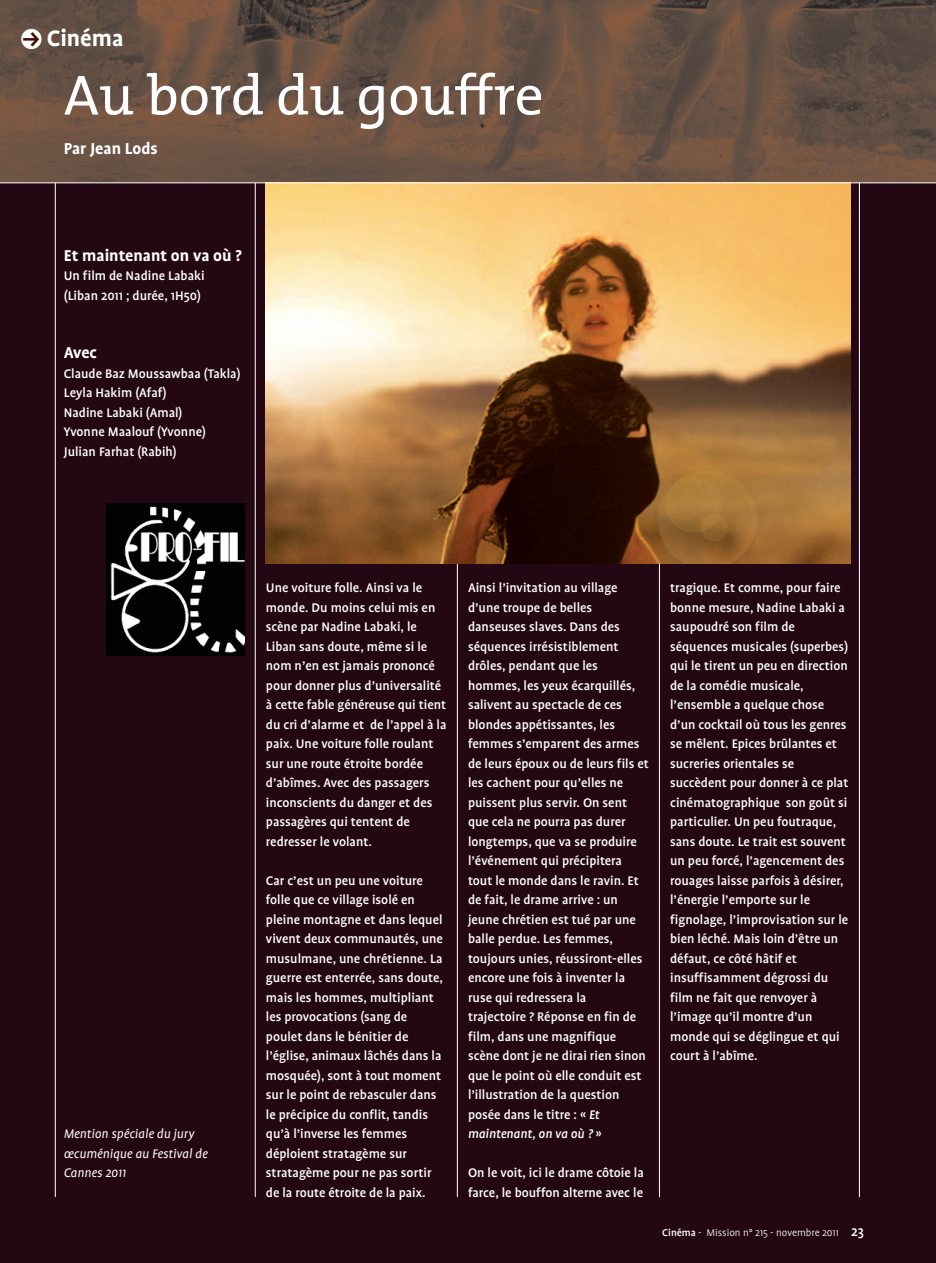
<style>
.page{position:relative;width:936px;height:1263px;background:#fff}
.page>*{position:absolute;margin:0;border:0;box-sizing:border-box;transform-origin:0 0}
.t1{font:57px "The Mix";color:#fff}
.t2{font:700 25.5px "Profile";color:#fff}
.t3{font:700 18px "Profile";color:#fff}
.t4{font:500 14.25px/19.5px "Profile";color:#fff}
.t5{font:italic 14.25px/19.5px "Profile";color:#fff}
.t6{font:300 11.25px "Profile";color:#fff}
.s1{font-style:italic}
.s2{font-weight:500}
.s3{font-weight:500;font-size:15px}
</style>
<div class="page">
<div style="left:0;top:183px;width:935px;height:1080px;background:#230712"></div>
<img style="left:0;top:0;width:935px;height:183px">
<svg style="left:21px;top:29px;width:21px;height:20px"></svg>
<hr style="left:457px;top:183px;width:1px;height:1014px;background:#fff">
<hr style="left:659px;top:183px;width:1px;height:1014px;background:#fff">
<hr style="left:859px;top:183px;width:1px;height:1014px;background:#fff">
<hr style="left:255px;top:183px;width:1px;height:1014px;background:#fff">
<hr style="left:55px;top:183px;width:1px;height:1014px;background:#fff">
<img style="left:266px;top:184px;width:584px;height:379px">
<hr style="left:0;top:183px;width:935px;height:1px;background:#fff">
<img style="left:106px;top:503px;width:138px;height:152px">
<svg style="left:23px;top:32px;width:16px;height:14px"></svg>
<h2 class="t2" style="left:47px;top:31px;width:78px">Cinéma</h2>
<h1 class="t1" style="left:64px;top:76px;width:481px">Au bord du gouffre</h1>
<p class="t3" style="left:64px;top:143px;width:95px">Par Jean Lods</p>
<p class="t3" style="left:64px;top:250px;width:179px">Et maintenant on va où ?</p>
<p class="t4" style="left:64px;top:268px;width:142px">Un film de Nadine Labaki (Liban 2011 ; durée, 1H50)</p>
<p class="t3" style="left:64px;top:347px;width:35px">Avec</p>
<p class="t4" style="left:64px;top:365px;width:178px">Claude Baz Moussawbaa (Takla)<br>Leyla Hakim (Afaf)<br>Nadine Labaki (Amal)<br>Yvonne Maalouf (Yvonne)<br>Julian Farhat (Rabih)</p>
<p class="t5" style="left:64px;top:1126px;width:145px">Mention spéciale du jury œcuménique au Festival de<br>Cannes 2011</p>
<p class="t4" style="left:266px;top:580px;width:182px">Une voiture folle. Ainsi va le monde. Du moins celui mis en scène par Nadine Labaki, le<br>Liban sans doute, même si le nom n’en est jamais prononcé pour donner plus d’universalité à cette fable généreuse qui tient du cri d’alarme et de l’appel à la paix. Une voiture folle roulant sur une route étroite bordée d’abîmes. Avec des passagers inconscients du danger et des passagères qui tentent de redresser le volant.</p>
<p class="t4" style="left:266px;top:872px;width:178px">Car c’est un peu une voiture folle que ce village isolé en pleine montagne et dans lequel vivent deux communautés, une musulmane, une chrétienne. La guerre est enterrée, sans doute, mais les hommes, multipliant les provocations (sang de poulet dans le bénitier de l’église, animaux lâchés dans la mosquée), sont à tout moment sur le point de rebasculer dans le précipice du conflit, tandis qu’à l’inverse les femmes déploient stratagème sur stratagème pour ne pas sortir de la route étroite de la paix.</p>
<p class="t4" style="left:468px;top:580px;width:182px">Ainsi l’invitation au village d’une troupe de belles danseuses slaves. Dans des séquences irrésistiblement drôles, pendant que les hommes, les yeux écarquillés, salivent au spectacle de ces blondes appétissantes, les femmes s’emparent des armes de leurs époux ou de leurs fils et les cachent pour qu’elles ne puissent plus servir. On sent que cela ne pourra pas durer longtemps, que va se produire l’événement qui précipitera tout le monde dans le ravin. Et de fait, le drame arrive : un jeune chrétien est tué par une balle perdue. Les femmes, toujours unies, réussiront-elles encore une fois à inventer la ruse qui redressera la<br>trajectoire ? Réponse en fin de film, dans une magnifique scène dont je ne dirai rien sinon que le point où elle conduit est l’illustration de la question posée dans le titre : « <span class="s1">Et maintenant, on va où ?</span> »</p>
<p class="t4" style="left:468px;top:1165px;width:177px">On le voit, ici le drame côtoie la farce, le bouffon alterne avec le</p>
<p class="t4" style="left:670px;top:580px;width:180px">tragique. Et comme, pour faire bonne mesure, Nadine Labaki a saupoudré son film de séquences musicales (superbes) qui le tirent un peu en direction de la comédie musicale, l’ensemble a quelque chose d’un cocktail où tous les genres se mêlent. Epices brûlantes et sucreries orientales se succèdent pour donner à ce plat cinématographique son goût si particulier. Un peu foutraque, sans doute. Le trait est souvent un peu forcé, l’agencement des rouages laisse parfois à désirer, l’énergie l’emporte sur le fignolage, l’improvisation sur le bien léché. Mais loin d’être un défaut, ce côté hâtif et insuffisamment dégrossi du film ne fait que renvoyer à l’image qu’il montre d’un monde qui se déglingue et qui court à l’abîme.</p>
<p class="t6" style="left:662px;top:1229px;width:203px"><span class="s2">Cinéma</span> - Mission n° 215 - novembre 2011 <span class="s3">23</span></p>
</div>
